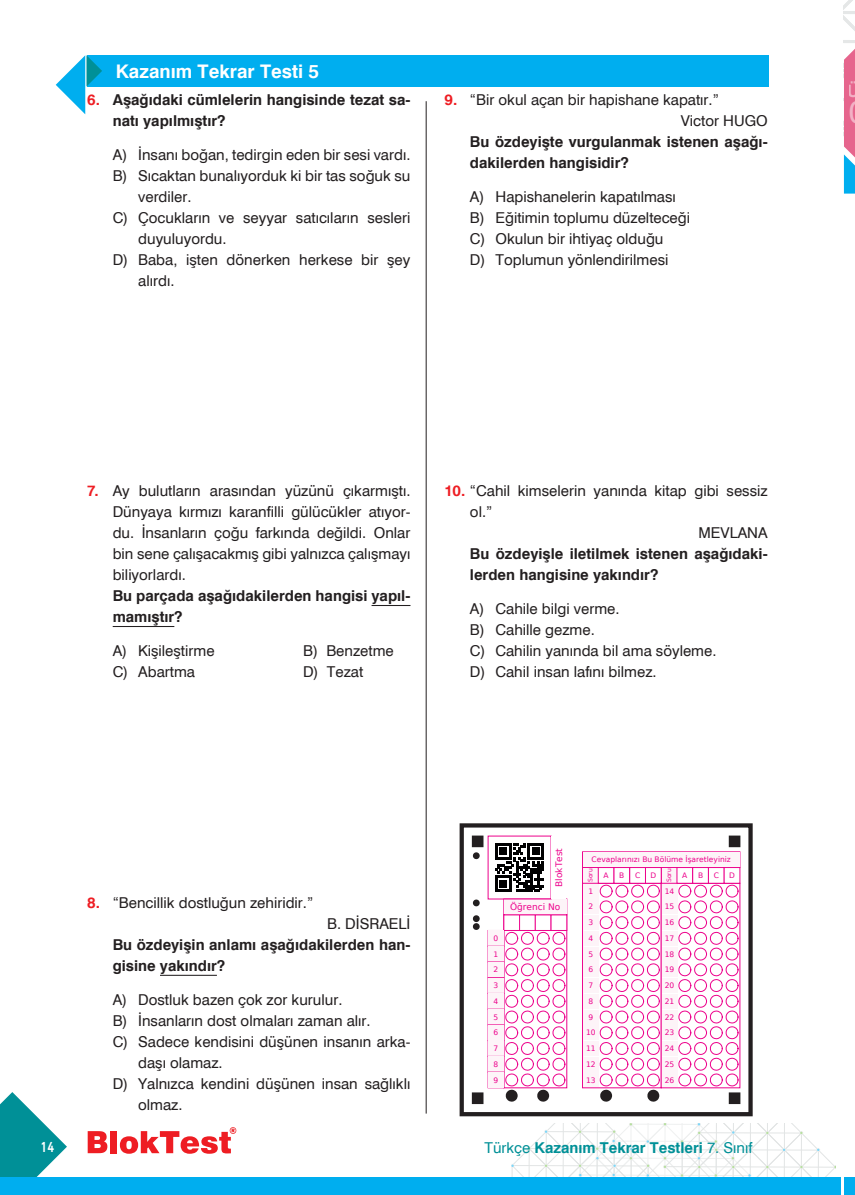
<style>
.page{position:relative;width:855px;height:1195px;background:#fff}
.page>*{position:absolute;margin:0;border:0;box-sizing:border-box;transform-origin:0 0}
.t1{font:700 18.75px "Swiss 721 BT";color:#fff}
.t2{font:700 17.1px "Swiss 721 BT";color:#fff}
.t3{font:700 16.5px "PF Handbook Pro";color:#fff;scale:.84 1}
.t4{font:15px/21px "Swiss 721 BT";color:#231f20}
.t5{font:700 15px/21px "Swiss 721 BT";color:#231f20}
.t6{font:700 15px "Swiss 721 BT";color:#009097}
.t7{font:9px "DejaVu Sans";color:#ed028c}
.t8{font:7.5px/15.8px "DejaVu Sans";color:#ed028c;text-align:justify}
.t9{font:6px "DejaVu Sans";color:#ed028c}
.s1{color:#ee1d23}
.s2{font-weight:700;color:#ee1d23}
.s3{font-weight:400}
</style>
<div class="page">
<div style="left:844px;top:1177px;width:11px;height:18px;background:#00aeef"></div>
<svg style="left:0;top:1092px;width:67px;height:85px"></svg>
<svg style="left:512px;top:1124px;width:323px;height:53px"></svg>
<svg style="left:88px;top:1131px;width:19px;height:22px"></svg>
<div style="left:111px;top:1131px;width:6px;height:22px;background:#ee1d23"></div>
<svg style="left:120px;top:1127px;width:116px;height:27px"></svg>
<div style="left:0;top:1177px;width:841px;height:18px;background:#00aeef"></div>
<svg style="left:844px;top:0;width:11px;height:194px"></svg>
<hr style="left:426px;top:101px;width:1px;height:1012px;background:#231f20">
<div style="left:87px;top:55px;width:681px;height:32px;background:#00aeef"></div>
<svg style="left:56px;top:55px;width:46px;height:59px"></svg>
<hr style="left:371px;top:605px;width:39px;height:1px;background:#231f20">
<hr style="left:113px;top:626px;width:61px;height:1px;background:#231f20">
<hr style="left:160px;top:975px;width:57px;height:1px;background:#231f20">
<div style="left:459px;top:823px;width:293px;height:293px;border:4px solid #231f20"></div>
<div style="left:472px;top:836px;width:11px;height:11px;background:#231f20"></div>
<div style="left:472px;top:1093px;width:11px;height:10px;background:#231f20"></div>
<div style="left:472px;top:1093px;width:11px;height:11px;border:1px solid #231f20"></div>
<div style="left:729px;top:1093px;width:11px;height:10px;background:#231f20"></div>
<div style="left:729px;top:1093px;width:11px;height:11px;border:1px solid #231f20"></div>
<div style="left:729px;top:836px;width:11px;height:11px;background:#231f20"></div>
<div style="left:503px;top:914px;width:17px;height:17px;border:1px solid #ed028c"></div>
<div style="left:519px;top:914px;width:16px;height:17px;border:1px solid #ed028c"></div>
<div style="left:535px;top:914px;width:16px;height:17px;border:1px solid #ed028c"></div>
<div style="left:551px;top:914px;width:16px;height:17px;border:1px solid #ed028c"></div>
<div style="left:488px;top:930px;width:16px;height:16px;background:#fdf4f8"></div>
<div style="left:488px;top:946px;width:16px;height:16px;background:#fdf4f8"></div>
<div style="left:488px;top:962px;width:16px;height:16px;background:#fdf4f8"></div>
<div style="left:488px;top:977px;width:16px;height:16px;border:1px solid #ed028c"></div>
<div style="left:488px;top:978px;width:16px;height:15px;background:#fdf4f8"></div>
<div style="left:488px;top:993px;width:16px;height:16px;background:#fdf4f8"></div>
<div style="left:488px;top:1009px;width:16px;height:16px;background:#fdf4f8"></div>
<div style="left:488px;top:1025px;width:16px;height:15px;background:#fdf4f8"></div>
<div style="left:488px;top:1040px;width:16px;height:16px;background:#fdf4f8"></div>
<div style="left:488px;top:1056px;width:16px;height:16px;background:#fdf4f8"></div>
<div style="left:488px;top:1072px;width:16px;height:16px;background:#fdf4f8"></div>
<div style="left:504px;top:899px;width:62px;height:15px;background:#fdf4f8"></div>
<svg style="left:495px;top:843px;width:49px;height:49px"></svg>
<div style="left:583px;top:852px;width:156px;height:15px;background:#fdf4f8"></div>
<div style="left:582px;top:867px;width:16px;height:16px;border:1px solid #ed028c"></div>
<div style="left:583px;top:868px;width:15px;height:15px;background:#fdf4f8"></div>
<div style="left:661px;top:867px;width:16px;height:16px;border:1px solid #ed028c"></div>
<div style="left:661px;top:868px;width:15px;height:15px;background:#fdf4f8"></div>
<div style="left:582px;top:883px;width:79px;height:205px;background:#fdf4f8"></div>
<div style="left:582px;top:883px;width:79px;height:205px;border:1px solid #ed028c"></div>
<div style="left:583px;top:884px;width:15px;height:14px;background:#fdf4f8"></div>
<div style="left:583px;top:899px;width:15px;height:15px;background:#fdf4f8"></div>
<div style="left:583px;top:915px;width:15px;height:15px;background:#fdf4f8"></div>
<div style="left:583px;top:931px;width:15px;height:15px;background:#fdf4f8"></div>
<div style="left:583px;top:946px;width:15px;height:15px;background:#fdf4f8"></div>
<div style="left:583px;top:962px;width:15px;height:15px;background:#fdf4f8"></div>
<div style="left:583px;top:978px;width:15px;height:15px;background:#fdf4f8"></div>
<div style="left:583px;top:994px;width:15px;height:15px;background:#fdf4f8"></div>
<div style="left:583px;top:1009px;width:15px;height:15px;background:#fdf4f8"></div>
<div style="left:583px;top:1025px;width:15px;height:15px;background:#fdf4f8"></div>
<div style="left:583px;top:1041px;width:15px;height:15px;background:#fdf4f8"></div>
<div style="left:583px;top:1057px;width:15px;height:14px;background:#fdf4f8"></div>
<div style="left:583px;top:1072px;width:15px;height:15px;background:#fdf4f8"></div>
<div style="left:598px;top:867px;width:16px;height:16px;border:1px solid #ed028c"></div>
<div style="left:614px;top:867px;width:16px;height:16px;border:1px solid #ed028c"></div>
<div style="left:629px;top:867px;width:16px;height:16px;border:1px solid #ed028c"></div>
<div style="left:645px;top:867px;width:16px;height:16px;border:1px solid #ed028c"></div>
<div style="left:661px;top:883px;width:79px;height:205px;background:#fdf4f8"></div>
<div style="left:676px;top:867px;width:17px;height:16px;border:1px solid #ed028c"></div>
<div style="left:692px;top:867px;width:16px;height:16px;border:1px solid #ed028c"></div>
<div style="left:708px;top:867px;width:16px;height:16px;border:1px solid #ed028c"></div>
<div style="left:724px;top:867px;width:16px;height:16px;border:1px solid #ed028c"></div>
<svg style="left:678px;top:884px;width:60px;height:202px"></svg>
<svg style="left:505px;top:932px;width:60px;height:170px"></svg>
<svg style="left:599px;top:884px;width:60px;height:218px"></svg>
<svg style="left:473px;top:852px;width:7px;height:7px"></svg>
<svg style="left:473px;top:899px;width:7px;height:7px"></svg>
<svg style="left:473px;top:915px;width:7px;height:15px"></svg>
<p class="t1" style="left:116px;top:60px;width:205px">Kazanım Tekrar Testi 5</p>
<p class="t5" style="left:113px;top:89px;width:299px;text-indent:-26px"><span class="s1">6.</span> Aşağıdaki cümlelerin hangisinde tezat sa&shy;natı yapılmıştır?</p>
<p class="t4" style="left:113px;top:144px;width:299px">A) İnsanı boğan, tedirgin eden bir sesi vardı.</p>
<p class="t4" style="left:113px;top:165px;width:299px">B) Sıcaktan bunalıyorduk ki bir tas soğuk su</p>
<p class="t4" style="left:138px;top:186px;width:55px">verdiler.</p>
<p class="t4" style="left:113px;top:207px;width:299px">C) Çocukların ve seyyar satıcıların sesleri</p>
<p class="t4" style="left:138px;top:228px;width:90px">duyuluyordu.</p>
<p class="t4" style="left:113px;top:249px;width:299px">D) Baba, işten dönerken herkese bir şey</p>
<p class="t4" style="left:138px;top:270px;width:38px">alırdı.</p>
<p class="t4" style="left:680px;top:89px;width:88px;text-indent:-236px"><span class="s2">9.</span> “Bir okul açan bir hapishane kapatır.”<br>Victor HUGO</p>
<p class="t5" style="left:470px;top:131px;width:299px">Bu özdeyişte vurgulanmak istenen aşağı&shy;dakilerden hangisidir?</p>
<p class="t4" style="left:470px;top:186px;width:222px">A) Hapishanelerin kapatılması<br>B) Eğitimin toplumu düzelteceği<br>C) Okulun bir ihtiyaç olduğu<br>D) Toplumun yönlendirilmesi</p>
<p class="t4" style="left:113px;top:480px;width:299px;text-align:justify;text-indent:-26px"><span class="s2">7.</span> Ay bulutların arasından yüzünü çıkarmıştı.<br>Dünyaya kırmızı karanfilli gülücükler atıyor&shy;du. İnsanların çoğu farkında değildi. Onlar bin sene çalışacakmış gibi yalnızca çalışmayı biliyorlardı.</p>
<p class="t5" style="left:113px;top:585px;width:299px">Bu parçada aşağıdakilerden hangisi yapıl&shy;mamıştır?</p>
<p class="t4" style="left:113px;top:640px;width:103px">A) Kişileştirme</p>
<p class="t4" style="left:303px;top:640px;width:92px">B) Benzetme</p>
<p class="t4" style="left:113px;top:661px;width:84px">C) Abartma</p>
<p class="t4" style="left:303px;top:661px;width:61px">D) Tezat</p>
<p class="t4" style="left:444px;top:480px;width:325px"><span class="s2">10.</span> “Cahil kimselerin yanında kitap gibi sessiz</p>
<p class="t4" style="left:470px;top:501px;width:24px">ol.”</p>
<p class="t4" style="left:698px;top:522px;width:71px">MEVLANA</p>
<p class="t5" style="left:470px;top:543px;width:299px">Bu özdeyişle iletilmek istenen aşağıdaki&shy;lerden hangisine yakındır?</p>
<p class="t4" style="left:470px;top:598px;width:248px">A) Cahile bilgi verme.<br>B) Cahille gezme.<br>C) Cahilin yanında bil ama söyleme.<br>D) Cahil insan lafını bilmez.</p>
<p class="t3" style="left:41px;top:1137px;width:18px">14</p>
<p class="t4" style="left:87px;top:892px;width:227px"><span class="s2">8.</span> “Bencillik dostluğun zehiridir.”</p>
<p class="t4" style="left:327px;top:913px;width:85px">B. DİSRAELİ</p>
<p class="t5" style="left:113px;top:934px;width:299px">Bu özdeyişin anlamı aşağıdakilerden han&shy;gisine yakındır?</p>
<p class="t4" style="left:113px;top:988px;width:231px">A) Dostluk bazen çok zor kurulur.</p>
<p class="t4" style="left:113px;top:1009px;width:259px">B) İnsanların dost olmaları zaman alır.</p>
<p class="t4" style="left:113px;top:1030px;width:299px">C) Sadece kendisini düşünen insanın arka-</p>
<p class="t4" style="left:138px;top:1051px;width:86px">daşı olamaz.</p>
<p class="t4" style="left:113px;top:1072px;width:299px">D) Yalnızca kendini düşünen insan sağlıklı</p>
<p class="t4" style="left:138px;top:1093px;width:46px">olmaz.</p>
<p class="t8" style="left:493px;top:930px;width:6px">0<br>1<br>2<br>3<br>4<br>5<br>6<br>7<br>8<br>9</p>
<p class="t7" style="left:551px;top:887px;width:40px;rotate:-90deg">BlokTest</p>
<p class="t8" style="left:591px;top:851px;width:141px">Cevaplarınızı Bu Bölüme İşaretleyiniz</p>
<p class="t9" style="left:585px;top:882px;width:15px;rotate:-90deg">Soru</p>
<p class="t9" style="left:664px;top:882px;width:15px;rotate:-90deg">Soru</p>
<p class="t8" style="left:586px;top:883px;width:11px;text-align:center">1<br>2<br>3<br>4<br>5<br>6<br>7<br>8<br>9<br>10<br>11<br>12<br>13</p>
<p class="t8" style="left:603px;top:867px;width:7px">A</p>
<p class="t8" style="left:619px;top:867px;width:7px">B</p>
<p class="t8" style="left:635px;top:867px;width:7px">C</p>
<p class="t8" style="left:650px;top:867px;width:7px">D</p>
<p class="t8" style="left:682px;top:867px;width:7px">A</p>
<p class="t8" style="left:698px;top:867px;width:7px">B</p>
<p class="t8" style="left:713px;top:867px;width:7px">C</p>
<p class="t8" style="left:729px;top:867px;width:7px">D</p>
<p class="t8" style="left:664px;top:883px;width:11px">14<br>15<br>16<br>17<br>18<br>19<br>20<br>21<br>22<br>23<br>24<br>25<br>26</p>
<p class="t7" style="left:510px;top:899px;width:52px">Öğrenci No</p>
<p class="t6" style="left:484px;top:1138px;width:269px"><span class="s3">Türkçe</span> Kazanım Tekrar Testleri <span class="s3">7. Sınıf</span></p>
<p class="t2" style="left:848px;top:81px;width:14px">Ü</p>
</div>
